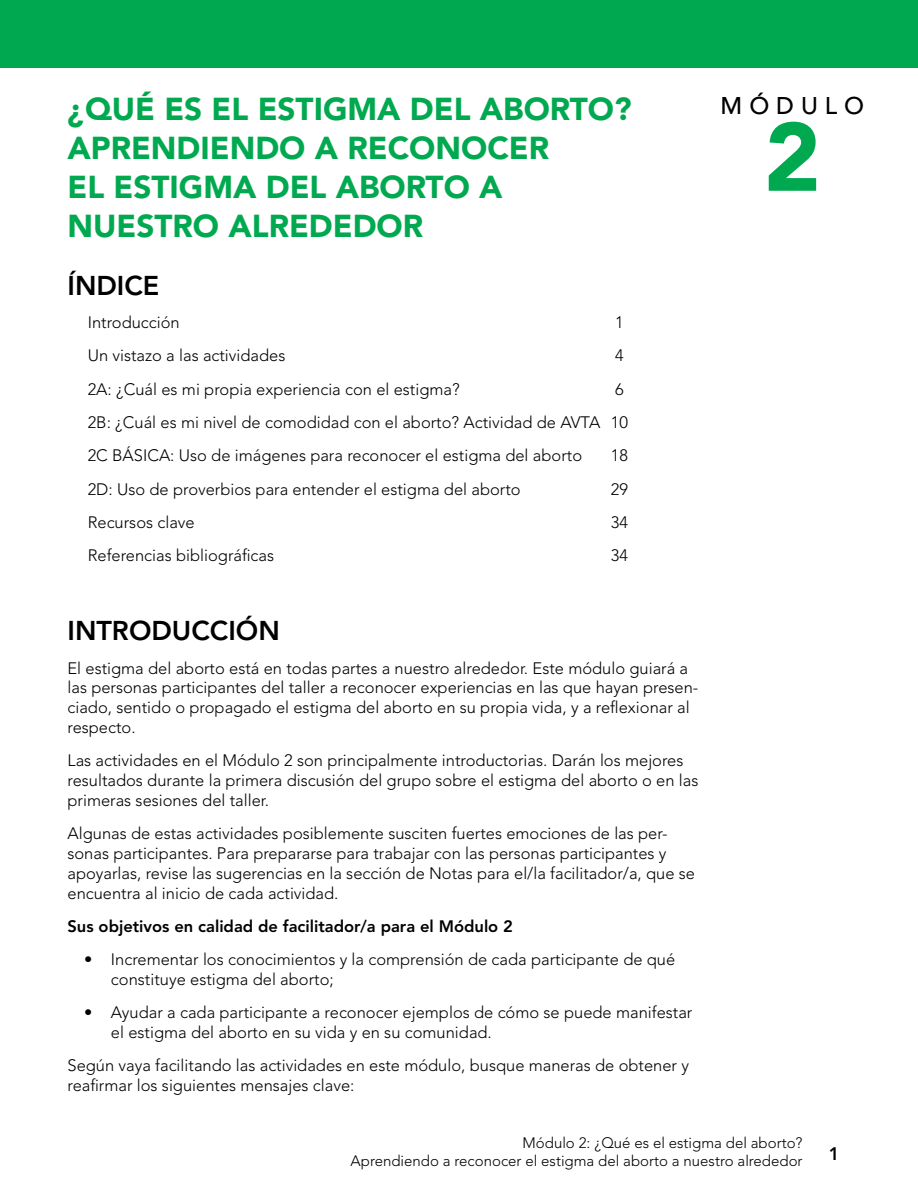
<style>
.page{position:relative;width:918px;height:1188px;background:#fff}
.page>*{position:absolute;margin:0;border:0;box-sizing:border-box;transform-origin:0 0}
.t1{font:900 96px "Avenir LT Std";color:#00a94f}
.t2{font:900 31.5px/39px "Avenir LT Std";color:#00a94f}
.t3{font:800 27px "Avenir LT Std";color:#000}
.t4{font:500 24px "Avenir LT Std";letter-spacing:.29em;color:#000}
.t5{font:800 18px "Avenir LT Std";color:#000}
.t6{font:300 16.5px/19.8px "Avenir LT Std";color:#000}
.t7{font:800 16.5px "Avenir LT Std";color:#000}
.t8{font:300 15px/18px "Avenir LT Std";color:#000;text-align:right}
</style>
<div class="page">
<div style="left:0;top:0;width:918px;height:68px;background:#00a94f"></div>
<h2 class="t2" style="left:68px;top:90px;width:566px">¿QUÉ ES EL ESTIGMA DEL ABORTO?<br>APRENDIENDO A RECONOCER<br>EL ESTIGMA DEL ABORTO A<br>NUESTRO ALREDEDOR</h2>
<h3 class="t4" style="left:721px;top:92px;width:145px">MÓDULO</h3>
<h1 class="t1" style="left:764px;top:99px;width:58px">2</h1>
<h3 class="t3" style="left:68px;top:269px;width:93px">ÍNDICE</h3>
<p class="t6" style="left:88px;top:313px;width:94px">Introducción</p>
<p class="t6" style="left:615px;top:313px;width:10px">1</p>
<p class="t6" style="left:88px;top:346px;width:199px">Un vistazo a las actividades</p>
<p class="t6" style="left:615px;top:346px;width:10px">4</p>
<p class="t6" style="left:88px;top:379px;width:374px">2A: ¿Cuál es mi propia experiencia con el estigma?</p>
<p class="t6" style="left:88px;top:372px;width:542px;line-height:33.3px;text-indent:527px">6<br>2B: ¿Cuál es mi nivel de comodidad con el aborto? Actividad de AVTA 10<br>2C BÁSICA: Uso de imágenes para reconocer el estigma del aborto</p>
<p class="t6" style="left:611px;top:446px;width:19px">18</p>
<p class="t6" style="left:88px;top:479px;width:434px">2D: Uso de proverbios para entender el estigma del aborto</p>
<p class="t6" style="left:611px;top:479px;width:19px">29</p>
<p class="t6" style="left:88px;top:512px;width:108px">Recursos clave</p>
<p class="t6" style="left:611px;top:512px;width:19px">34</p>
<p class="t6" style="left:88px;top:546px;width:188px">Referencias bibliográficas</p>
<p class="t6" style="left:611px;top:546px;width:19px">34</p>
<h3 class="t3" style="left:68px;top:615px;width:214px">INTRODUCCIÓN</h3>
<p class="t6" style="left:68px;top:658px;width:632px">El estigma del aborto está en todas partes a nuestro alrededor. Este módulo guiará a las personas participantes del taller a reconocer experiencias en las que hayan presen&shy;ciado, sentido o propagado el estigma del aborto en su propia vida, y a reflexionar al respecto.</p>
<p class="t6" style="left:68px;top:751px;width:632px">Las actividades en el Módulo 2 son principalmente introductorias. Darán los mejores resultados durante la primera discusión del grupo sobre el estigma del aborto o en las primeras sesiones del taller.</p>
<p class="t6" style="left:68px;top:824px;width:629px">Algunas de estas actividades posiblemente susciten fuertes emociones de las per&shy;sonas participantes. Para prepararse para trabajar con las personas participantes y apoyarlas, revise las sugerencias en la sección de Notas para el/la facilitador/a, que se encuentra al inicio de cada actividad.</p>
<p class="t7" style="left:68px;top:916px;width:447px">Sus objetivos en calidad de facilitador/a para el Módulo 2</p>
<p class="t6" style="left:111px;top:950px;width:566px;text-indent:-27px">• Incrementar los conocimientos y la comprensión de cada participante de qué constituye estigma del aborto;</p>
<p class="t6" style="left:111px;top:1003px;width:583px;text-indent:-27px">• Ayudar a cada participante a reconocer ejemplos de cómo se puede manifestar el estigma del aborto en su vida y en su comunidad.</p>
<p class="t6" style="left:68px;top:1056px;width:623px">Según vaya facilitando las actividades en este módulo, busque maneras de obtener y reafirmar los siguientes mensajes clave:</p>
<p class="t8" style="left:351px;top:1134px;width:453px">Módulo 2: ¿Qué es el estigma del aborto?<br>Aprendiendo a reconocer el estigma del aborto a nuestro alrededor</p>
<p class="t5" style="left:829px;top:1143px;width:12px">1</p>
</div>
